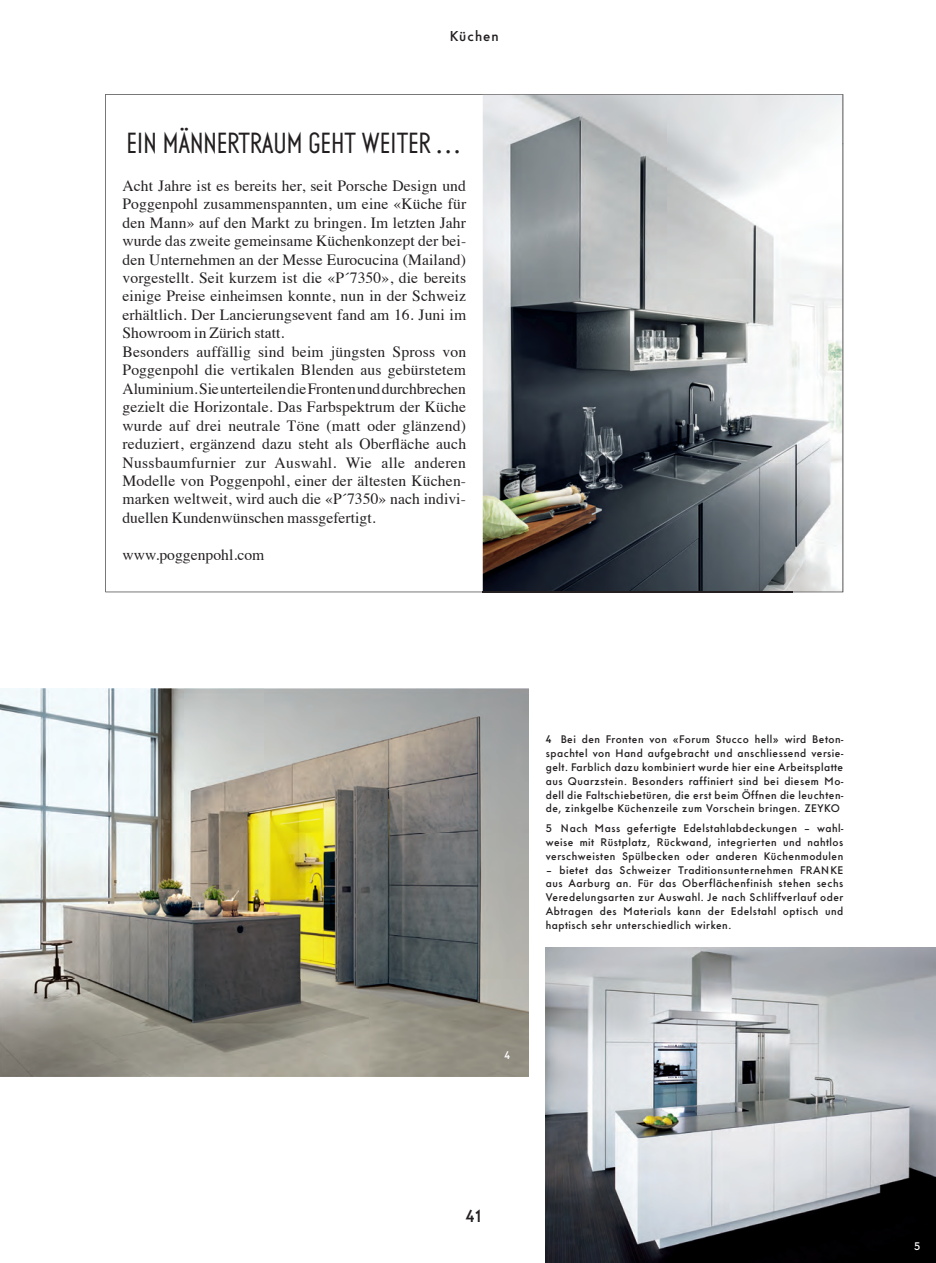
<style>
.page{position:relative;width:936px;height:1263px;background:#fff}
.page>*{position:absolute;margin:0;border:0;box-sizing:border-box;transform-origin:0 0}
.t1{font:27px "Alpina PRL";letter-spacing:.02em;color:#231f20}
.t2{font:18px "Urdorf PRL";color:#231f20}
.t3{font:15.6px/18.5px "Times";letter-spacing:.01em;color:#231f20}
.t4{font:15px "Urdorf PRL";letter-spacing:.06em;color:#231f20}
.t5{font:11.55px/13.8px "Urdorf PRL";letter-spacing:.04em;color:#231f20;text-align:justify}
.t6{font:11.55px "Urdorf PRL";color:#fff}
</style>
<div class="page">
<img style="left:545px;top:947px;width:390px;height:316px">
<img style="left:0;top:688px;width:528px;height:389px">
<svg style="left:105px;top:94px;width:686px;height:498px"></svg>
<img style="left:482px;top:94px;width:361px;height:50px">
<img style="left:791px;top:144px;width:52px;height:448px">
<img style="left:482px;top:592px;width:310px;height:1px">
<p class="t4" style="left:450px;top:27px;width:50px">Küchen</p>
<p class="t1" style="left:127px;top:127px;width:336px">EIN MÄNNERTRAUM GEHT WEITER …</p>
<p class="t3" style="left:122px;top:175px;width:345px">Acht Jahre ist es bereits her, seit Porsche Design und Poggenpohl zusammenspannten, um eine «Küche für den Mann» auf den Markt zu bringen. Im letzten Jahr wurde das zweite gemeinsame Küchenkonzept der bei&shy;den Unternehmen an der Messe Eurocucina (Mailand) vorgestellt. Seit kurzem ist die «P´7350», die bereits einige Preise einheimsen konnte, nun in der Schweiz erhältlich. Der Lancierungsevent fand am 16. Juni im Showroom in Zürich statt.<br>Besonders auffällig sind beim jüngsten Spross von Poggenpohl die vertikalen Blenden aus gebürstetem Aluminium. Sie unterteilen die Fronten und durchbrechen gezielt die Horizontale. Das Farbspektrum der Küche wurde auf drei neutrale Töne (matt oder glänzend) reduziert, ergänzend dazu steht als Oberfläche auch Nussbaumfurnier zur Auswahl. Wie alle anderen Modelle von Poggenpohl, einer der ältesten Küchen&shy;marken weltweit, wird auch die «P´7350» nach indivi&shy;duellen Kundenwünschen massgefertigt.</p>
<p class="t3" style="left:122px;top:544px;width:143px">www.poggenpohl.com</p>
<p class="t5" style="left:545px;top:732px;width:299px">4 Bei den Fronten von «Forum Stucco hell» wird Beton&shy;spachtel von Hand aufgebracht und anschliessend versie&shy;gelt. Farblich dazu kombiniert wurde hier eine Arbeitsplatte aus Quarzstein. Besonders raffiniert sind bei diesem Mo&shy;dell die Faltschiebetüren, die erst beim Öffnen die leuchten&shy;de, zinkgelbe Küchenzeile zum Vorschein bringen. ZEYKO</p>
<p class="t5" style="left:545px;top:821px;width:299px">5 Nach Mass gefertigte Edelstahlabdeckungen – wahl&shy;weise mit Rüstplatz, Rückwand, integrierten und nahtlos verschweisten Spülbecken oder anderen Küchenmodulen</p>
<p class="t5" style="left:545px;top:863px;width:299px">– bietet das Schweizer Traditionsunternehmen FRANKE aus Aarburg an. Für das Oberflächenfinish stehen sechs Veredelungsarten zur Auswahl. Je nach Schliffverlauf oder Abtragen des Materials kann der Edelstahl optisch und haptisch sehr unterschiedlich wirken.</p>
<p class="t6" style="left:504px;top:1049px;width:7px">4</p>
<p class="t2" style="left:466px;top:1205px;width:18px">41</p>
<p class="t6" style="left:914px;top:1239px;width:8px">5</p>
</div>
